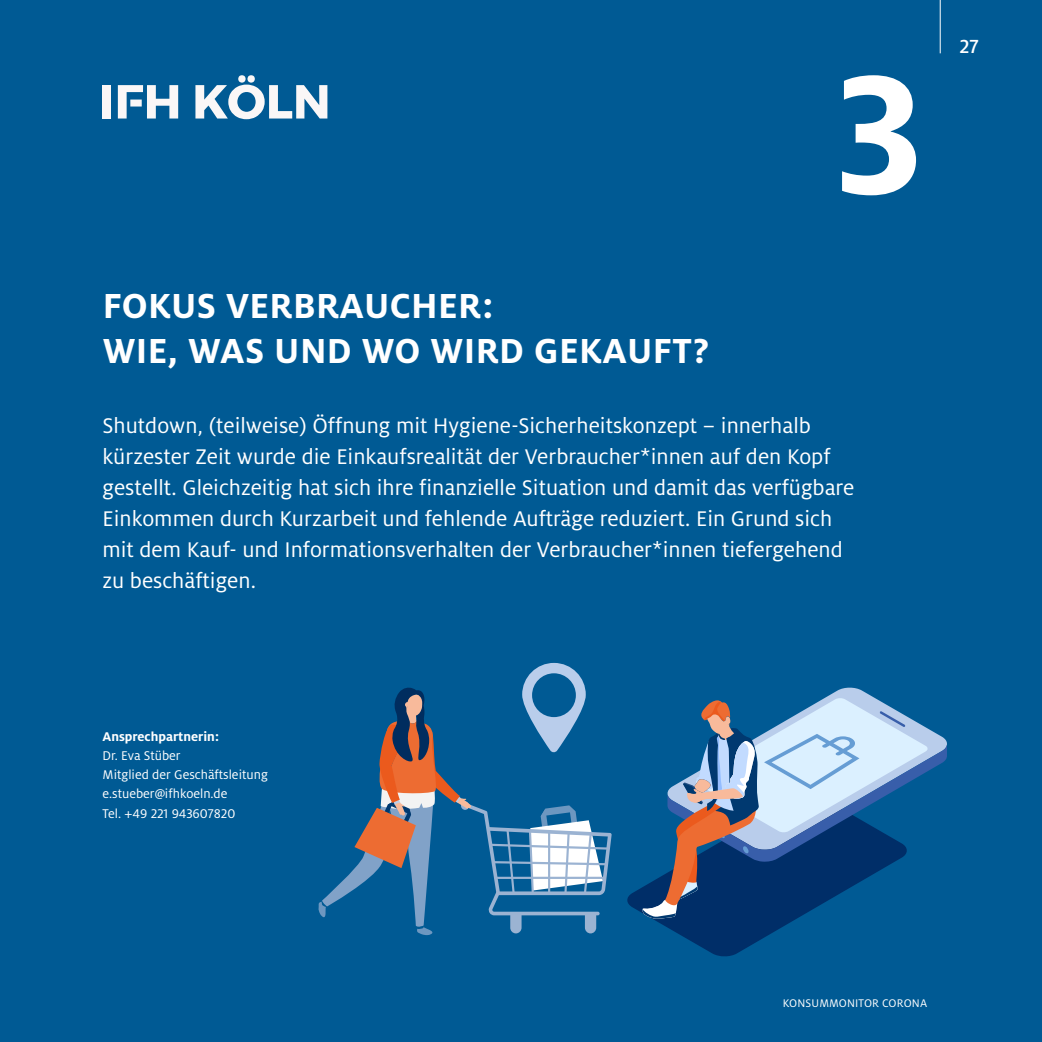
<style>
.page{position:relative;width:1042px;height:1042px;background:#005a94}
.page>*{position:absolute;margin:0;border:0;box-sizing:border-box;transform-origin:0 0}
.t1{font:700 187.78px "Milo OT";color:#fff}
.t2{font:700 38.5px/45.5px "Milo OT";letter-spacing:.01em;color:#fff}
.t3{font:23.45px/31px "Milo OT";color:#fff}
.t4{font:500 21px "Milo OT";color:#fff}
.t5{font:14px/19.2px "Milo OT";color:#fff}
.t6{font:700 14px "Milo OT";color:#fff}
.t7{font:12.25px "Milo OT";letter-spacing:.01em;color:#fff}
</style>
<div class="page">
<svg style="left:627px;top:888px;width:171px;height:69px"></svg>
<svg style="left:825px;top:687px;width:50px;height:11px"></svg>
<svg style="left:641px;top:698px;width:306px;height:220px"></svg>
<svg style="left:318px;top:663px;width:294px;height:272px"></svg>
<div style="left:532px;top:673px;width:44px;height:44px;background:#005a94;border-radius:50%"></div>
<div style="left:102px;top:85px;width:9px;height:33px;background:#faf7f7"></div>
<svg style="left:118px;top:85px;width:60px;height:33px"></svg>
<svg style="left:195px;top:75px;width:132px;height:44px"></svg>
<hr style="left:940px;top:0;width:1px;height:53px;background:#fff">
<h2 class="t2" style="left:103px;top:283px;width:608px">FOKUS VERBRAUCHER:<br>WIE, WAS UND WO WIRD GEKAUFT?</h2>
<h1 class="t1" style="left:835px;top:29px;width:89px">3</h1>
<p class="t3" style="left:102px;top:410px;width:753px">Shutdown, (teilweise) Öffnung mit Hygiene-Sicherheitskonzept – innerhalb kürzester Zeit wurde die Einkaufsrealität der Verbraucher*innen auf den Kopf gestellt. Gleichzeitig hat sich ihre finanzielle Situation und damit das verfügbare Einkommen durch Kurzarbeit und fehlende Aufträge reduziert. Ein Grund sich mit dem Kauf- und Informationsverhalten der Verbraucher*innen tiefergehend zu beschäftigen.</p>
<p class="t4" style="left:959px;top:35px;width:21px">27</p>
<p class="t6" style="left:102px;top:728px;width:118px">Ansprechpartnerin:</p>
<p class="t5" style="left:102px;top:746px;width:167px">Dr. Eva Stüber<br>Mitglied der Geschäftsleitung e.stueber@ifhkoeln.de<br>Tel. +49 221 943607820</p>
<p class="t7" style="left:783px;top:996px;width:146px">KONSUMMONITOR CORONA</p>
</div>
